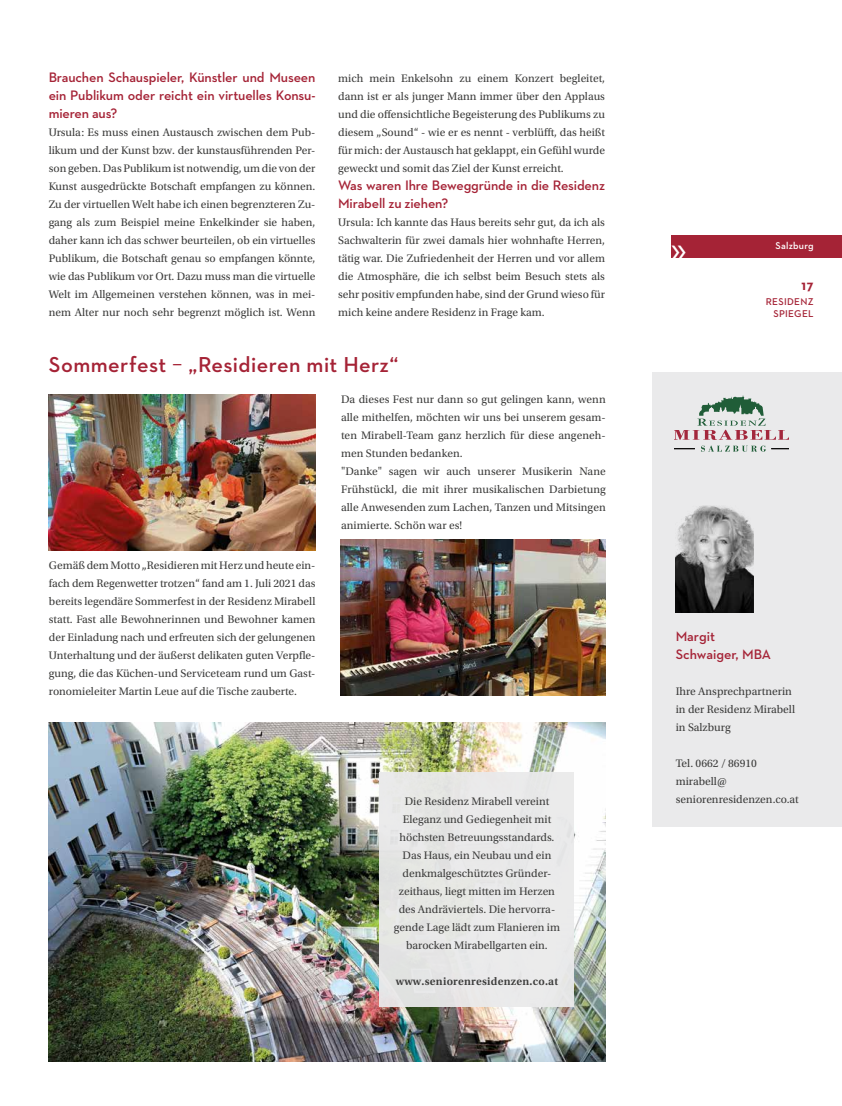
<style>
.page{position:relative;width:842px;height:1106px;background:#fff}
.page>*{position:absolute;margin:0;border:0;box-sizing:border-box;transform-origin:0 0}
.t1{font:38px "Myriad Pro";color:#fff}
.t2{font:600 22px "Neutraface 2 Text";letter-spacing:.02em;color:#a52336}
.t3{font:600 14px/18px "Neutraface 2 Text";letter-spacing:-.01em;color:#a52336}
.t4{font:700 14px "Neutraface 2 Text";color:#a52336}
.t5{font:11.5px/18px "Utopia Std";color:#3c3c3b;text-align:justify}
.t6{font:600 11.5px "Utopia Std";letter-spacing:.02em;color:#3c3c3b}
.t7{font:600 10px/12px "Neutraface 2 Text";letter-spacing:.03em;color:#a52336;text-align:right}
.t8{font:600 10px "Neutraface 2 Text";letter-spacing:.02em;color:#fff}
.s1{font-family:"Utopia Std";font-weight:400}
</style>
<div class="page">
<div style="left:672px;top:235px;width:170px;height:22px;background:#a52336"></div>
<div style="left:652px;top:372px;width:190px;height:454px;background:#eaeaeb"></div>
<img style="left:676px;top:505px;width:77px;height:107px">
<img style="left:49px;top:722px;width:556px;height:339px">
<img style="left:49px;top:394px;width:266px;height:156px">
<img style="left:341px;top:539px;width:265px;height:156px">
<svg style="left:675px;top:395px;width:113px;height:57px"></svg>
<div style="left:380px;top:772px;width:194px;height:234px;background:#eaeaeb"></div>
<p class="t3" style="left:49px;top:68px;width:268px;text-align:justify">Brauchen Schauspieler, Künstler und Museen ein Publikum oder reicht ein virtuelles Konsu&shy;mieren aus?</p>
<p class="t5" style="left:49px;top:124px;width:268px">Ursula: Es muss einen Austausch zwischen dem Pub&shy;likum und der Kunst bzw. der kunstausführenden Per&shy;son geben. Das Publikum ist notwendig, um die von der Kunst ausgedrückte Botschaft empfangen zu können.<br>Zu der virtuellen Welt habe ich einen begrenzteren Zu&shy;gang als zum Beispiel meine Enkelkinder sie haben, daher kann ich das schwer beurteilen, ob ein virtuelles Publikum, die Botschaft genau so empfangen könnte, wie das Publikum vor Ort. Dazu muss man die virtuelle Welt im Allgemeinen verstehen können, was in mei&shy;nem Alter nur noch sehr begrenzt möglich ist. Wenn</p>
<p class="t5" style="left:338px;top:70px;width:268px">mich mein Enkelsohn zu einem Konzert begleitet, dann ist er als junger Mann immer über den Applaus und die offensichtliche Begeisterung des Publikums zu diesem „Sound“ - wie er es nennt - verblüfft, das heißt für mich: der Austausch hat geklappt, ein Gefühl wurde geweckt und somit das Ziel der Kunst erreicht.</p>
<p class="t3" style="left:338px;top:176px;width:268px">Was waren Ihre Beweggründe in die Residenz<br>Mirabell zu ziehen?</p>
<p class="t5" style="left:338px;top:214px;width:268px">Ursula: Ich kannte das Haus bereits sehr gut, da ich als Sachwalterin für zwei damals hier wohnhafte Herren, tätig war. Die Zufriedenheit der Herren und vor allem die Atmosphäre, die ich selbst beim Besuch stets als sehr positiv empfunden habe, sind der Grund wieso für mich keine andere Residenz in Frage kam.</p>
<h2 class="t2" style="left:49px;top:350px;width:351px">Sommerfest <span class="s1">–</span> „Residieren mit Herz“</h2>
<p class="t5" style="left:341px;top:390px;width:266px;text-align:left">Da dieses Fest nur dann so gut gelingen kann, wenn alle mithelfen, möchten wir uns bei unserem gesam&shy;ten Mirabell-Team ganz herzlich für diese angeneh&shy;men Stunden bedanken.<br>"Danke" sagen wir auch unserer Musikerin Nane Frühstückl, die mit ihrer musikalischen Darbietung alle Anwesenden zum Lachen, Tanzen und Mitsingen animierte. Schön war es!</p>
<p class="t5" style="left:49px;top:556px;width:268px">Gemäß dem Motto „Residieren mit Herz und heute ein&shy;fach dem Regenwetter trotzen“ fand am 1. Juli 2021 das bereits legendäre Sommerfest in der Residenz Mirabell statt. Fast alle Bewohnerinnen und Bewohner kamen der Einladung nach und erfreuten sich der gelungenen Unterhaltung und der äußerst delikaten guten Verpfle&shy;gung, die das Küchen-und Serviceteam rund um Gast&shy;ronomieleiter Martin Leue auf die Tische zauberte.</p>
<p class="t5" style="left:394px;top:792px;width:168px;text-align:center">Die Residenz Mirabell vereint<br>Eleganz und Gediegenheit mit höchsten Betreuungsstandards.<br>Das Haus, ein Neubau und ein denkmalgeschütztes Gründer&shy;zeithaus, liegt mitten im Herzen des Andräviertels. Die hervorra&shy;gende Lage lädt zum Flanieren im barocken Mirabellgarten ein.</p>
<p class="t6" style="left:396px;top:974px;width:164px">www.seniorenresidenzen.co.at</p>
<h1 class="t1" style="left:671px;top:229px;width:17px">»</h1>
<p class="t8" style="left:776px;top:240px;width:39px">Salzburg</p>
<p class="t4" style="left:801px;top:276px;width:14px">17</p>
<p class="t7" style="left:766px;top:295px;width:49px">RESIDENZ<br>SPIEGEL</p>
<p class="t3" style="left:676px;top:626px;width:97px">Margit<br>Schwaiger, MBA</p>
<p class="t5" style="left:676px;top:682px;width:121px;text-align:left">Ihre Ansprechpartnerin in der Residenz Mirabell in Salzburg</p>
<p class="t5" style="left:676px;top:754px;width:125px;text-align:left">Tel. 0662 / 86910 mirabell@ seniorenresidenzen.co.at</p>
</div>
